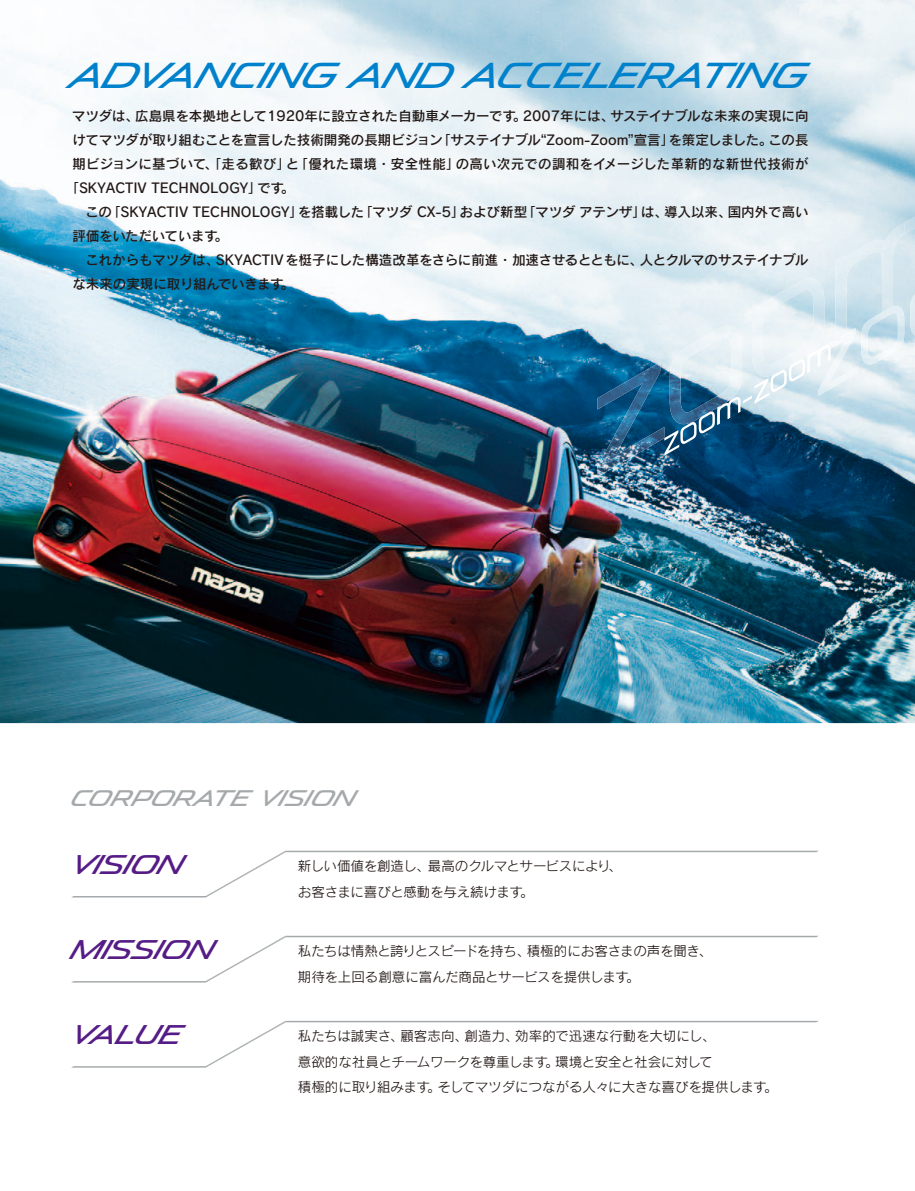
<style>
.page{position:relative;width:915px;height:1191px;background:#fff}
.page>*{position:absolute;margin:0;border:0;box-sizing:border-box;transform-origin:0 0}
.t1{font:36px "Mazda";letter-spacing:-.005em;color:#0081cc}
.t2{font:27px "Mazda";color:#551c86}
.t3{font:22.5px "Mazda";letter-spacing:.02em;color:#a5a9ab}
.t4{font:13.5px "Rodin Pro N DB";color:#231916}
.t5{font:13.5px/25.5px "Rodin Pro N M";letter-spacing:-.03em;color:#231916}
.t6{font:13.5px/25.5px "Rodin Pro N M";letter-spacing:-.01em;color:#231916}
.t7{font:13.5px "Rodin Pro N DB";letter-spacing:-.02em;color:#231916}
.t8{font:13.5px "Rodin Pro N DB";letter-spacing:.02em;color:#231916}
.t9{font:13.5px "Rodin Pro N DB";letter-spacing:-.035em;color:#231916}
</style>
<div class="page">
<img style="left:0;top:0;width:914px;height:723px">
<img style="left:597px;top:362px;width:67px;height:115px">
<img style="left:669px;top:326px;width:72px;height:19px">
<img style="left:751px;top:278px;width:73px;height:67px">
<img style="left:835px;top:249px;width:26px;height:90px">
<img style="left:857px;top:240px;width:24px;height:67px">
<img style="left:881px;top:218px;width:31px;height:94px">
<img style="left:904px;top:217px;width:10px;height:17px">
<img style="left:818px;top:327px;width:39px;height:69px">
<svg style="left:835px;top:333px;width:11px;height:6px"></svg>
<img style="left:861px;top:306px;width:42px;height:58px">
<svg style="left:881px;top:307px;width:9px;height:5px"></svg>
<svg style="left:914px;top:294px;width:1px;height:41px"></svg>
<img style="left:909px;top:294px;width:5px;height:41px">
<svg style="left:664px;top:345px;width:166px;height:110px;background:#89a9bd"></svg>
<svg style="left:72px;top:850px;width:746px;height:47px"></svg>
<svg style="left:72px;top:935px;width:746px;height:47px"></svg>
<svg style="left:72px;top:1020px;width:746px;height:47px"></svg>
<h1 class="t1" style="left:72px;top:56px;width:737px">ADVANCING AND ACCELERATING</h1>
<p class="t4" style="left:72px;top:107px;width:737px">マツダは、広島県を本拠地として1920年に設立された自動車メーカーです。2007年には、サステイナブルな未来の実現に向</p>
<p class="t7" style="left:72px;top:131px;width:737px">けてマツダが取り組むことを宣言した技術開発の長期ビジョン「サステイナブル“Zoom-Zoom”宣言」を策定しました。この長</p>
<p class="t8" style="left:72px;top:155px;width:737px">期ビジョンに基づいて、「走る歓び」と「優れた環境・安全性能」の高い次元での調和をイメージした革新的な新世代技術が</p>
<p class="t4" style="left:66px;top:179px;width:230px">「SKYACTIV TECHNOLOGY」です。</p>
<p class="t4" style="left:72px;top:203px;width:737px">　この「SKYACTIV TECHNOLOGY」を搭載した「マツダ CX-5」および新型「マツダ アテンザ」は、導入以来、国内外で高い</p>
<p class="t9" style="left:72px;top:227px;width:157px">評価をいただいています。</p>
<p class="t4" style="left:72px;top:251px;width:737px">　これからもマツダは、SKYACTIVを梃子にした構造改革をさらに前進・加速させるとともに、人とクルマのサステイナブル</p>
<p class="t7" style="left:72px;top:275px;width:223px">な未来の実現に取り組んでいきます。</p>
<h3 class="t3" style="left:72px;top:786px;width:285px">CORPORATE VISION</h3>
<h2 class="t2" style="left:72px;top:849px;width:113px">VISION</h2>
<p class="t5" style="left:298px;top:852px;width:325px">新しい価値を創造し、最高のクルマとサービスにより、お客さまに喜びと感動を与え続けます。</p>
<h2 class="t2" style="left:72px;top:934px;width:144px">MISSION</h2>
<p class="t5" style="left:298px;top:938px;width:416px">私たちは情熱と誇りとスピードを持ち、積極的にお客さまの声を聞き、期待を上回る創意に富んだ商品とサービスを提供します。</p>
<h2 class="t2" style="left:72px;top:1019px;width:112px">VALUE</h2>
<p class="t6" style="left:298px;top:1023px;width:481px">私たちは誠実さ、顧客志向、創造力、効率的で迅速な行動を大切にし、<br>意欲的な社員とチームワークを尊重します。環境と安全と社会に対して<br>積極的に取り組みます。そしてマツダにつながる人々に大きな喜びを提供します。</p>
</div>
